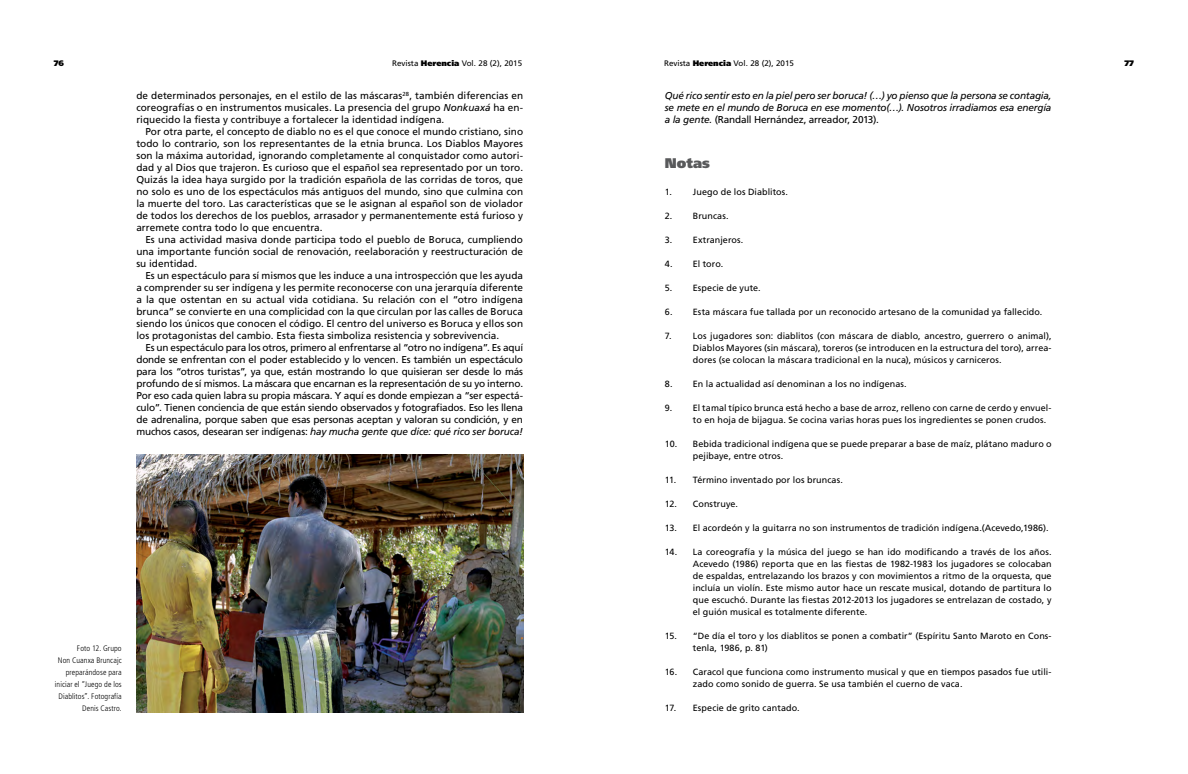
<style>
.page{position:relative;width:1188px;height:774px;background:#fff}
.page>*{position:absolute;margin:0;border:0;box-sizing:border-box;transform-origin:0 0}
.t1{font:900 14px "Frutiger";letter-spacing:.005em;color:#58595b}
.t2{font:10px/12px "Frutiger";color:#000;text-align:justify}
.t3{font:italic 10px/12px "Frutiger";letter-spacing:-.015em;color:#000;text-align:justify}
.t4{font:9px/12px "Frutiger";letter-spacing:.005em;color:#000}
.t5{font:300 condensed 8px/12px "Frutiger";letter-spacing:.01em;color:#000;text-align:right}
.t6{font:8px "Frutiger";color:#000}
.t7{font:900 8px "Frutiger";color:#000}
.s1{font-weight:900}
.s2{font-style:italic}
.s3{font-style:normal}
</style>
<div class="page">
<img style="left:136px;top:455px;width:387px;height:258px">
<p class="t7" style="left:54px;top:58px;width:12px">76</p>
<p class="t6" style="left:392px;top:58px;width:131px">Revista <span class="s1">Herencia</span> Vol. 28 (2), 2015</p>
<p class="t6" style="left:664px;top:58px;width:131px">Revista <span class="s1">Herencia</span> Vol. 28 (2), 2015</p>
<p class="t7" style="left:1125px;top:58px;width:11px">77</p>
<p class="t2" style="left:136px;top:89px;width:388px">de determinados personajes, en el estilo de las máscaras<sup>28</sup>, también diferencias en coreografías o en instrumentos musicales. La presencia del grupo <span class="s2">Nonkuaxá</span> ha en&shy;riquecido la fiesta y contribuye a fortalecer la identidad indígena.</p>
<p class="t2" style="left:136px;top:125px;width:388px;text-indent:9px">Por otra parte, el concepto de diablo no es el que conoce el mundo cristiano, sino todo lo contrario, son los representantes de la etnia brunca. Los Diablos Mayores son la máxima autoridad, ignorando completamente al conquistador como autori&shy;dad y al Dios que trajeron. Es curioso que el español sea representado por un toro.<br>Quizás la idea haya surgido por la tradición española de las corridas de toros, que no solo es uno de los espectáculos más antiguos del mundo, sino que culmina con la muerte del toro. Las características que se le asignan al español son de violador de todos los derechos de los pueblos, arrasador y permanentemente está furioso y arremete contra todo lo que encuentra.</p>
<p class="t2" style="left:136px;top:233px;width:388px;text-indent:9px">Es una actividad masiva donde participa todo el pueblo de Boruca, cumpliendo una importante función social de renovación, reelaboración y reestructuración de su identidad.</p>
<p class="t2" style="left:136px;top:269px;width:388px;text-indent:9px">Es un espectáculo para sí mismos que les induce a una introspección que les ayuda a comprender su ser indígena y les permite reconocerse con una jerarquía diferente a la que ostentan en su actual vida cotidiana. Su relación con el “otro indígena brunca” se convierte en una complicidad con la que circulan por las calles de Boruca siendo los únicos que conocen el código. El centro del universo es Boruca y ellos son los protagonistas del cambio. Esta fiesta simboliza resistencia y sobrevivencia.</p>
<p class="t2" style="left:136px;top:341px;width:388px;text-indent:9px">Es un espectáculo para los otros, primero al enfrentarse al “otro no indígena”. Es aquí donde se enfrentan con el poder establecido y lo vencen. Es también un espectáculo para los “otros turistas”, ya que, están mostrando lo que quisieran ser desde lo más profundo de sí mismos. La máscara que encarnan es la representación de su yo interno.<br>Por eso cada quien labra su propia máscara. Y aquí es donde empiezan a “ser espectá&shy;culo”. Tienen conciencia de que están siendo observados y fotografiados. Eso les llena de adrenalina, porque saben que esas personas aceptan y valoran su condición, y en muchos casos, desearan ser indígenas: <span class="s2">hay mucha gente que dice: qué rico ser boruca!</span></p>
<p class="t5" style="left:55px;top:642px;width:68px">Foto 12. Grupo<br>Non Cuanxa Bruncajc preparándose para iniciar el “Juego de los<br>Diablitos”. Fotografía<br>Denis Castro.</p>
<p class="t3" style="left:665px;top:89px;width:388px">Qué rico sentir esto en la piel pero ser boruca! (…) yo pienso que la persona se contagia, se mete en el mundo de Boruca en ese momento(…). Nosotros irradiamos esa energía a la gente. <span class="s3">(Randall Hernández, arreador, 2013).</span></p>
<h1 class="t1" style="left:665px;top:155px;width:47px">Notas</h1>
<p class="t4" style="left:665px;top:186px;width:125px">1. Juego de los Diablitos.</p>
<p class="t4" style="left:665px;top:210px;width:65px">2. Bruncas.</p>
<p class="t4" style="left:665px;top:234px;width:80px">3. Extranjeros.</p>
<p class="t4" style="left:665px;top:258px;width:60px">4. El toro.</p>
<p class="t4" style="left:665px;top:282px;width:97px">5. Especie de yute.</p>
<p class="t4" style="left:665px;top:306px;width:379px">6. Esta máscara fue tallada por un reconocido artesano de la comunidad ya fallecido.</p>
<p class="t4" style="left:693px;top:330px;width:360px;text-align:justify;text-indent:-28px">7. Los jugadores son: diablitos (con máscara de diablo, ancestro, guerrero o animal), Diablos Mayores (sin máscara), toreros (se introducen en la estructura del toro), arrea&shy;dores (se colocan la máscara tradicional en la nuca), músicos y carniceros.</p>
<p class="t4" style="left:665px;top:378px;width:243px">8. En la actualidad así denominan a los no indígenas.</p>
<p class="t4" style="left:693px;top:402px;width:360px;text-indent:-28px">9. El tamal típico brunca está hecho a base de arroz, relleno con carne de cerdo y envuel&shy;to en hoja de bijagua. Se cocina varias horas pues los ingredientes se ponen crudos.</p>
<p class="t4" style="left:693px;top:438px;width:360px;text-indent:-28px">10. Bebida tradicional indígena que se puede preparar a base de maíz, plátano maduro o pejibaye, entre otros.</p>
<p class="t4" style="left:665px;top:474px;width:180px">11. Término inventado por los bruncas.</p>
<p class="t4" style="left:665px;top:498px;width:75px">12. Construye.</p>
<p class="t4" style="left:665px;top:522px;width:385px">13. El acordeón y la guitarra no son instrumentos de tradición indígena.(Acevedo,1986).</p>
<p class="t4" style="left:693px;top:546px;width:360px;text-align:justify;text-indent:-28px">14. La coreografía y la música del juego se han ido modificando a través de los años.<br>Acevedo (1986) reporta que en las fiestas de 1982-1983 los jugadores se colocaban de espaldas, entrelazando los brazos y con movimientos a ritmo de la orquesta, que incluía un violín. Este mismo autor hace un rescate musical, dotando de partitura lo que escuchó. Durante las fiestas 2012-2013 los jugadores se entrelazan de costado, y el guión musical es totalmente diferente.</p>
<p class="t4" style="left:693px;top:630px;width:360px;text-indent:-28px">15. “De día el toro y los diablitos se ponen a combatir” (Espíritu Santo Maroto en Cons&shy;tenla, 1986, p. 81)</p>
<p class="t4" style="left:693px;top:666px;width:360px;text-indent:-28px">16. Caracol que funciona como instrumento musical y que en tiempos pasados fue utili&shy;zado como sonido de guerra. Se usa también el cuerno de vaca.</p>
<p class="t4" style="left:665px;top:702px;width:136px">17. Especie de grito cantado.</p>
</div>
